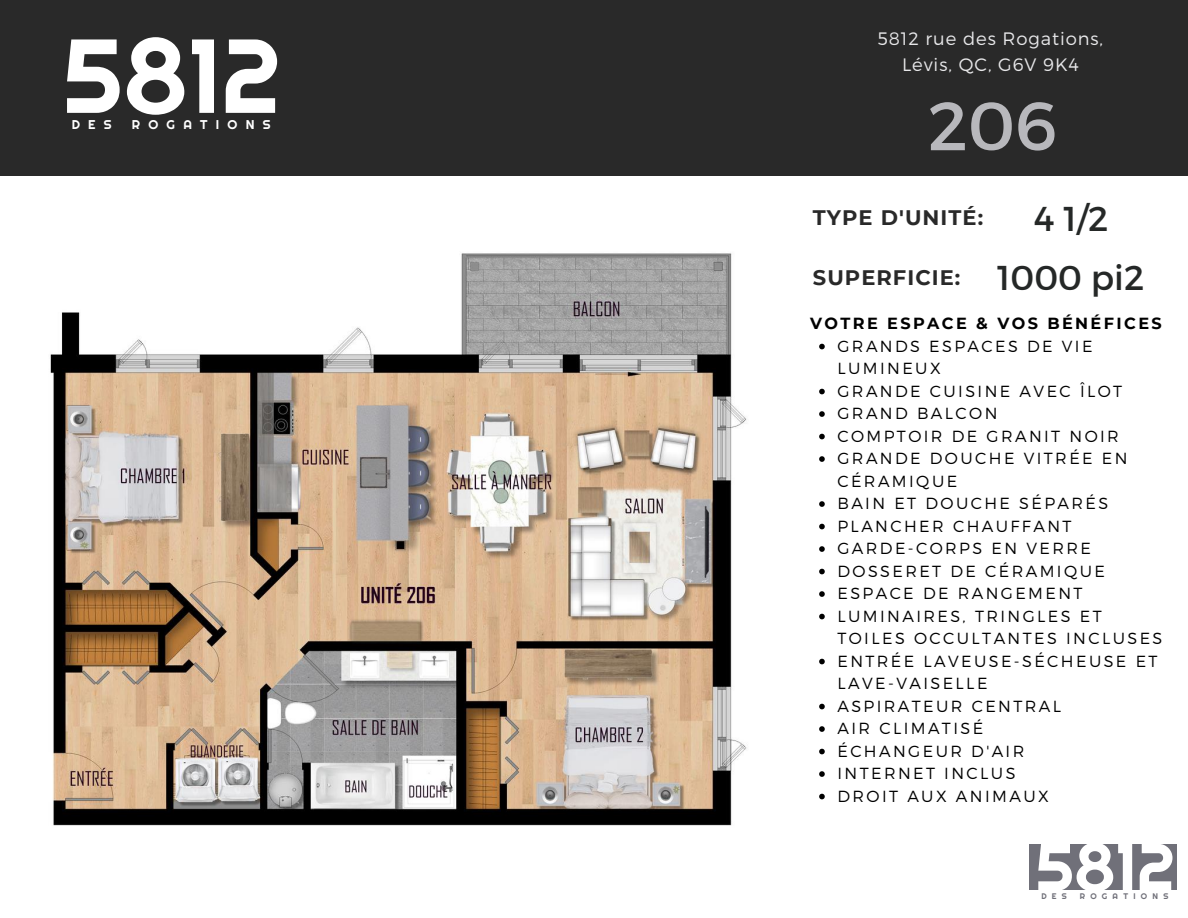
<style>
.page{position:relative;width:1188px;height:918px;background:#fff}
.page>*{position:absolute;margin:0;border:0;box-sizing:border-box;transform-origin:0 0}
.t1{font:104.85px "Righteous";color:#fff}
.t2{font:68.25px "Montserrat";color:#b8b8bc}
.t3{font:66.9px "Righteous";color:#fff}
.t4{font:34.5px "Montserrat";color:#252827}
.t5{font:700 21px "Montserrat";letter-spacing:.05em;color:#292929}
.t6{font:300 18px/25.8px "Montserrat";letter-spacing:.05em;color:#e7e7e9;text-align:center}
.t7{font:300 16.05px/22.5px "Montserrat";letter-spacing:.15em;color:#000}
.t8{font:700 16.05px "Montserrat";letter-spacing:.15em;color:#000}
.t9{font:12.75px "Righteous";letter-spacing:.65em;color:#fff}
.t10{font:8.1px "Righteous";letter-spacing:.65em;color:#707079}
.s1{font-weight:400;font-size:34.5px;color:#252827}
</style>
<div class="page">
<svg style="left:819px;top:344px;width:6px;height:5px"></svg>
<svg style="left:819px;top:389px;width:6px;height:5px"></svg>
<svg style="left:819px;top:411px;width:6px;height:6px"></svg>
<svg style="left:819px;top:434px;width:6px;height:5px"></svg>
<svg style="left:819px;top:456px;width:6px;height:6px"></svg>
<svg style="left:819px;top:501px;width:6px;height:6px"></svg>
<svg style="left:819px;top:524px;width:6px;height:5px"></svg>
<svg style="left:819px;top:546px;width:6px;height:6px"></svg>
<svg style="left:819px;top:569px;width:6px;height:5px"></svg>
<svg style="left:819px;top:591px;width:6px;height:6px"></svg>
<svg style="left:819px;top:614px;width:6px;height:5px"></svg>
<svg style="left:819px;top:659px;width:6px;height:5px"></svg>
<svg style="left:819px;top:704px;width:6px;height:5px"></svg>
<svg style="left:819px;top:726px;width:6px;height:6px"></svg>
<svg style="left:819px;top:749px;width:6px;height:5px"></svg>
<svg style="left:819px;top:771px;width:6px;height:6px"></svg>
<svg style="left:819px;top:794px;width:6px;height:5px"></svg>
<div style="left:0;top:0;width:1188px;height:175px;background:#292929"></div>
<div style="left:1029px;top:844px;width:148px;height:46px;background:#707079"></div>
<img style="left:50px;top:253px;width:697px;height:573px">
<h1 class="t1" style="left:62px;top:10px;width:221px">5812</h1>
<p class="t9" style="left:72px;top:117px;width:42px">DES</p>
<p class="t9" style="left:132px;top:117px;width:140px">ROGATIONS</p>
<p class="t6" style="left:878px;top:25px;width:227px">5812 rue des Rogations,<br>Lévis, QC, G6V 9K4</p>
<h2 class="t2" style="left:928px;top:82px;width:131px">206</h2>
<h3 class="t5" style="left:813px;top:205px;width:172px">TYPE D'UNITÉ:</h3>
<h3 class="t4" style="left:1034px;top:196px;width:76px">4 1/2</h3>
<h3 class="t5" style="left:813px;top:264px;width:333px">SUPERFICIE: <span class="s1">1000 pi2</span></h3>
<p class="t8" style="left:810px;top:314px;width:353px">VOTRE ESPACE &amp; VOS BÉNÉFICES</p>
<p class="t7" style="left:837px;top:334px;width:326px">GRANDS ESPACES DE VIE<br>LUMINEUX<br>GRANDE CUISINE AVEC ÎLOT<br>GRAND BALCON<br>COMPTOIR DE GRANIT NOIR<br>GRANDE DOUCHE VITRÉE EN<br>CÉRAMIQUE<br>BAIN ET DOUCHE SÉPARÉS<br>PLANCHER CHAUFFANT<br>GARDE-CORPS EN VERRE<br>DOSSERET DE CÉRAMIQUE<br>ESPACE DE RANGEMENT<br>LUMINAIRES, TRINGLES ET<br>TOILES OCCULTANTES INCLUSES<br>ENTRÉE LAVEUSE-SÉCHEUSE ET<br>LAVE-VAISELLE<br>ASPIRATEUR CENTRAL<br>AIR CLIMATISÉ<br>ÉCHANGEUR D'AIR<br>INTERNET INCLUS<br>DROIT AUX ANIMAUX</p>
<h3 class="t3" style="left:1035px;top:825px;width:141px">5812</h3>
<p class="t10" style="left:1041px;top:891px;width:27px">DES</p>
<p class="t10" style="left:1080px;top:891px;width:90px">ROGATIONS</p>
</div>
